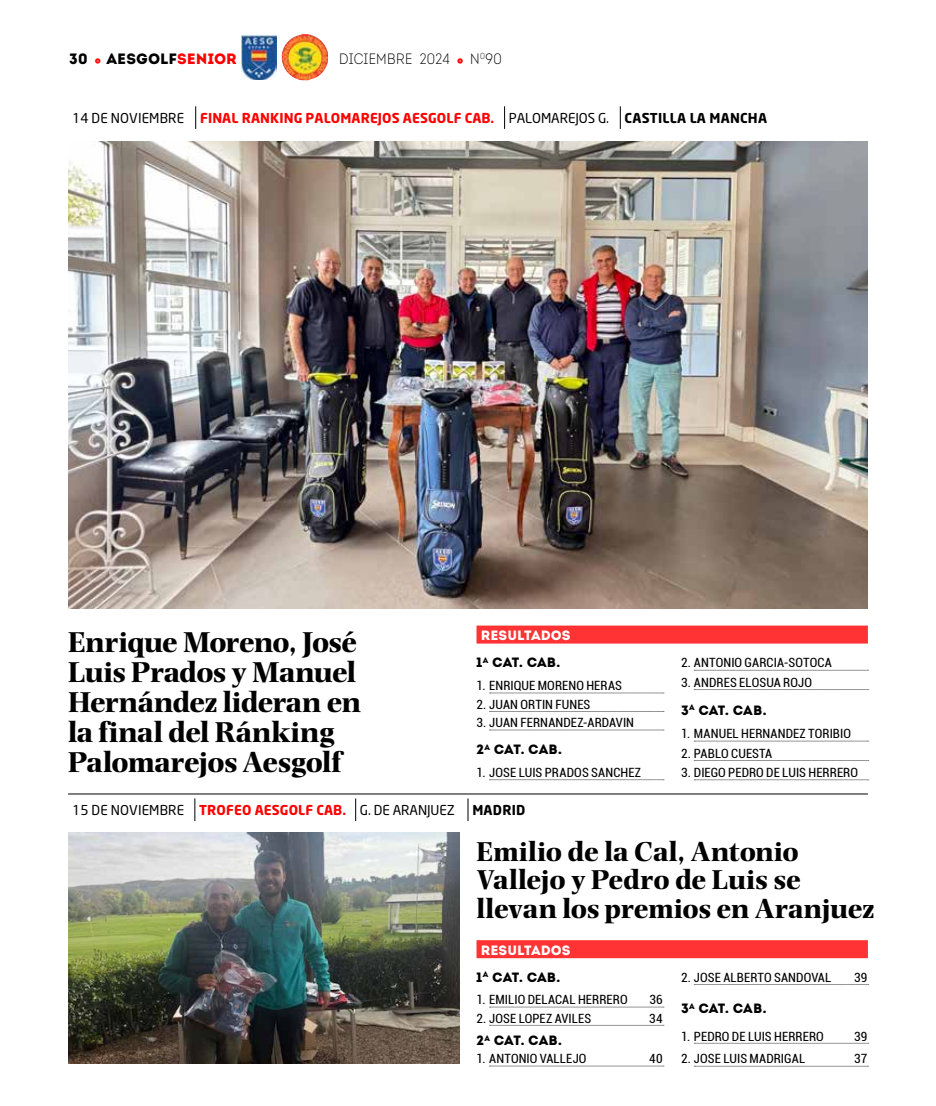
<style>
.page{position:relative;width:936px;height:1106px;background:#fff}
.page>*{position:absolute;margin:0;border:0;box-sizing:border-box;transform-origin:0 0}
.t1{font:700 30px/30px "Photina MT Std";letter-spacing:-.02em;color:#000}
.t2{font:700 28.5px/28.5px "Photina MT Std";letter-spacing:-.01em;color:#000}
.t3{font:15px "Intro Cond Light Free";letter-spacing:.02em;color:#000}
.t4{font:15px "Intro";color:#000}
.t5{font:700 13.5px "Neo Sans";letter-spacing:.01em;color:#f00}
.t6{font:13.5px "Neo Sans";color:#000}
.t7{font:13.5px/27px "Intro";letter-spacing:.005em;color:#fff}
.t8{font:13.5px "Intro";letter-spacing:-.005em;color:#000}
.t9{font:700 13.5px "Neo Sans";letter-spacing:.02em;color:#000}
.t10{font:condensed 12.75px "Roboto";letter-spacing:.01em;color:#000}
.s1{font-family:"Intro Cond Light Free";font-size:8.7px;color:#f00}
.s2{color:#f00}
.s3{font-size:8.7px;color:#f00}
.s4{font-weight:400;color:#000}
.s5{color:#000}
.s6{font-weight:700;color:#f00}
</style>
<div class="page">
<img style="left:282px;top:34px;width:46px;height:46px">
<img style="left:241px;top:36px;width:35px;height:44px">
<div style="left:476px;top:625px;width:391px;height:18px;background:#f33"></div>
<svg style="left:489px;top:692px;width:175px;height:1px"></svg>
<svg style="left:489px;top:711px;width:175px;height:1px"></svg>
<svg style="left:489px;top:729px;width:175px;height:1px"></svg>
<svg style="left:489px;top:779px;width:175px;height:1px"></svg>
<svg style="left:694px;top:670px;width:174px;height:1px"></svg>
<svg style="left:694px;top:689px;width:174px;height:1px"></svg>
<svg style="left:694px;top:741px;width:174px;height:1px"></svg>
<svg style="left:694px;top:760px;width:174px;height:1px"></svg>
<svg style="left:694px;top:779px;width:174px;height:1px"></svg>
<svg style="left:195px;top:106px;width:1px;height:23px"></svg>
<svg style="left:504px;top:106px;width:1px;height:23px"></svg>
<svg style="left:620px;top:106px;width:1px;height:23px"></svg>
<img style="left:68px;top:141px;width:799px;height:467px">
<svg style="left:194px;top:798px;width:1px;height:23px"></svg>
<svg style="left:355px;top:798px;width:1px;height:23px"></svg>
<svg style="left:467px;top:798px;width:1px;height:23px"></svg>
<hr style="left:68px;top:793px;width:799px;height:1px;background:#000">
<img style="left:68px;top:832px;width:391px;height:231px">
<div style="left:476px;top:940px;width:391px;height:18px;background:#f33"></div>
<svg style="left:489px;top:1006px;width:175px;height:1px"></svg>
<svg style="left:489px;top:1025px;width:175px;height:1px"></svg>
<svg style="left:489px;top:1065px;width:175px;height:1px"></svg>
<svg style="left:694px;top:984px;width:174px;height:1px"></svg>
<svg style="left:694px;top:1043px;width:174px;height:1px"></svg>
<svg style="left:694px;top:1065px;width:174px;height:1px"></svg>
<p class="t4" style="left:69px;top:50px;width:169px">30 <span class="s1">-</span> AESGOLF<span class="s2">SENIOR</span></p>
<p class="t3" style="left:339px;top:50px;width:164px">DICIEMBRE 2024 <span class="s3">-</span> N<sup>0</sup>90</p>
<p class="t5" style="left:72px;top:109px;width:696px"><span class="s4">14 DE NOVIEMBRE</span> FINAL RANKING PALOMAREJOS AESGOLF CAB. <span class="s4">PALOMAREJOS G.</span> <span class="s5">CASTILLA LA MANCHA</span></p>
<h1 class="t1" style="left:68px;top:627px;width:294px">Enrique Moreno, José<br>Luis Prados y Manuel<br>Hernández lideran en la final del Ránking<br>Palomarejos Aesgolf</h1>
<p class="t7" style="left:476px;top:622px;width:96px;text-indent:4px">RESULTADOS<br><span class="s5">1</span><sup>A</sup> <span class="s5">CAT. CAB.</span></p>
<p class="t10" style="left:476px;top:677px;width:147px">1. ENRIQUE MORENO HERAS</p>
<p class="t10" style="left:476px;top:695px;width:115px">2. JUAN ORTIN FUNES</p>
<p class="t10" style="left:476px;top:714px;width:159px">3. JUAN FERNANDEZ-ARDAVIN</p>
<p class="t8" style="left:476px;top:741px;width:87px">2<sup>a</sup> CAT. CAB.</p>
<p class="t10" style="left:476px;top:763px;width:166px">1. JOSE LUIS PRADOS SANCHEZ</p>
<p class="t6" style="left:72px;top:801px;width:384px">15 DE NOVIEMBRE <span class="s6">TROFEO AESGOLF CAB.</span> G. DE ARANJUEZ</p>
<p class="t9" style="left:472px;top:801px;width:55px">MADRID</p>
<p class="t10" style="left:681px;top:654px;width:152px">2. ANTONIO GARCIA-SOTOCA</p>
<p class="t10" style="left:681px;top:673px;width:132px">3. ANDRES ELOSUA ROJO</p>
<p class="t8" style="left:681px;top:702px;width:87px">3<sup>A</sup> CAT. CAB.</p>
<p class="t10" style="left:681px;top:725px;width:171px">1. MANUEL HERNANDEZ TORIBIO</p>
<p class="t10" style="left:681px;top:744px;width:92px">2. PABLO CUESTA</p>
<p class="t10" style="left:681px;top:763px;width:178px">3. DIEGO PEDRO DE LUIS HERRERO</p>
<h2 class="t2" style="left:476px;top:836px;width:400px">Emilio de la Cal, Antonio<br>Vallejo y Pedro de Luis se llevan los premios en Aranjuez</h2>
<p class="t7" style="left:476px;top:937px;width:96px;text-indent:4px">RESULTADOS<br><span class="s5">1</span><sup>A</sup> <span class="s5">CAT. CAB.</span></p>
<p class="t10" style="left:476px;top:990px;width:153px">1. EMILIO DELACAL HERRERO</p>
<p class="t10" style="left:649px;top:990px;width:15px">36</p>
<p class="t10" style="left:476px;top:1009px;width:116px">2. JOSE LOPEZ AVILES</p>
<p class="t10" style="left:649px;top:1009px;width:15px">34</p>
<p class="t8" style="left:476px;top:1032px;width:87px">2<sup>A</sup> CAT. CAB.</p>
<p class="t10" style="left:476px;top:1049px;width:111px">1. ANTONIO VALLEJO</p>
<p class="t10" style="left:649px;top:1049px;width:15px">40</p>
<p class="t10" style="left:681px;top:968px;width:151px">2. JOSE ALBERTO SANDOVAL</p>
<p class="t10" style="left:854px;top:968px;width:15px">39</p>
<p class="t8" style="left:681px;top:1000px;width:87px">3<sup>A</sup> CAT. CAB.</p>
<p class="t10" style="left:681px;top:1027px;width:144px">1. PEDRO DE LUIS HERRERO</p>
<p class="t10" style="left:854px;top:1027px;width:15px">39</p>
<p class="t10" style="left:681px;top:1050px;width:125px">2. JOSE LUIS MADRIGAL</p>
<p class="t10" style="left:854px;top:1050px;width:15px">37</p>
</div>
